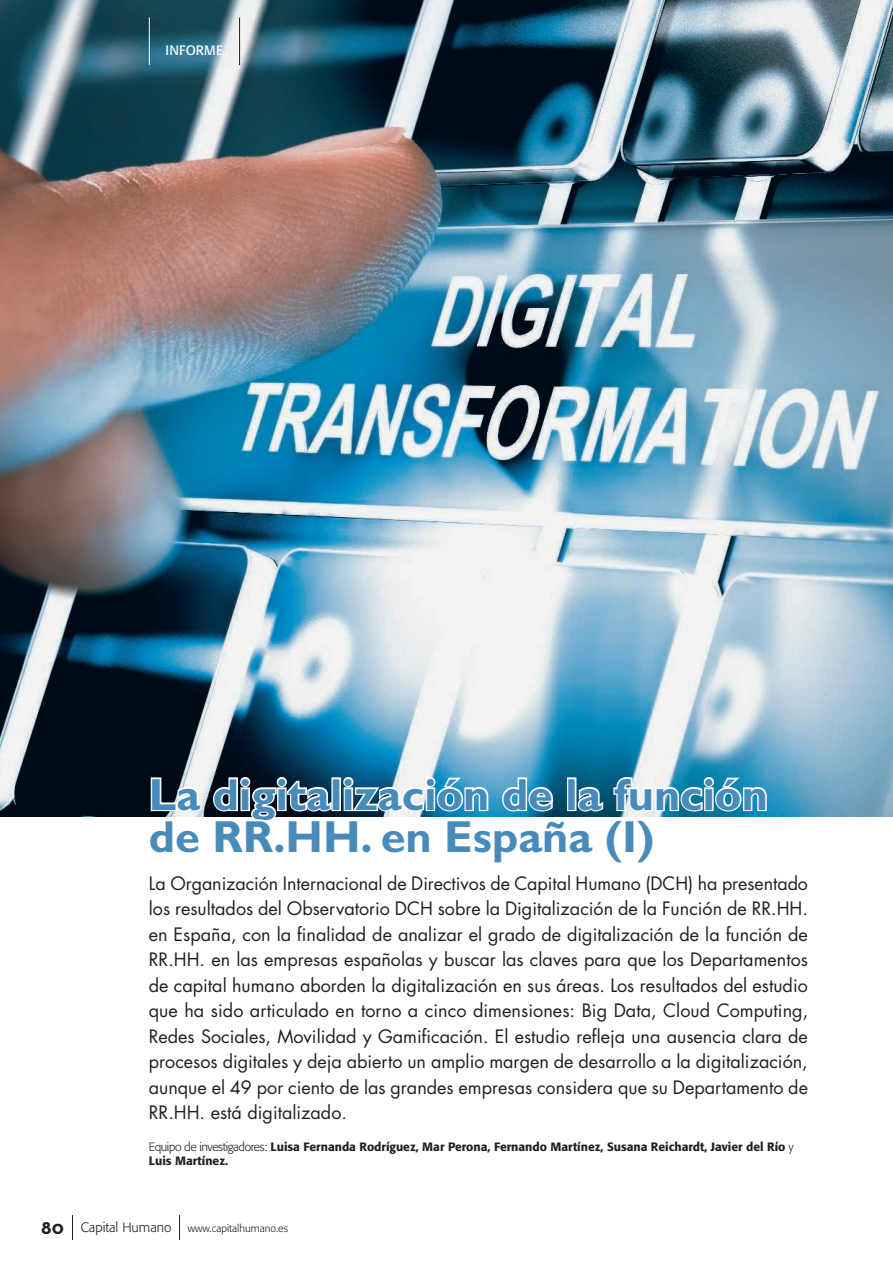
<style>
.page{position:relative;width:893px;height:1263px;background:#fff}
.page>*{position:absolute;margin:0;border:0;box-sizing:border-box;transform-origin:0 0}
.t1{font:700 45px/42px "Gill Sans Std";color:#488bbb}
.t2{font:18px/25.5px "Futura Std";color:#231f20;text-align:justify}
.t3{font:13.5px "Formata";letter-spacing:.02em;color:#fff}
.t4{font:500 12px/14.4px "Formata";color:#231f20}
.t5{font:300 10.5px "Formata";color:#231f20}
.s1{font-weight:300}
.s2{font-family:"Neutraface Text";font-weight:700;font-size:19.5px}
.s3{font-size:13.5px}
</style>
<div class="page">
<img style="left:0;top:0;width:893px;height:816px">
<hr style="left:149px;top:17px;width:1px;height:48px;background:#fff">
<hr style="left:239px;top:17px;width:1px;height:48px;background:#231f20">
<svg style="left:72px;top:1215px;width:1px;height:25px"></svg>
<svg style="left:179px;top:1215px;width:1px;height:25px"></svg>
<svg style="left:147px;top:776px;width:58px;height:41px"></svg>
<svg style="left:211px;top:775px;width:557px;height:42px"></svg>
<p class="t3" style="left:165px;top:42px;width:59px">INFORME</p>
<h1 class="t1" style="left:149px;top:773px;width:621px">La digitalización de la función de RR.HH. en España (I)</h1>
<p class="t2" style="left:149px;top:871px;width:661px">La Organización Internacional de Directivos de Capital Humano (DCH) ha presentado los resultados del Observatorio DCH sobre la Digitalización de la Función de RR.HH. en España, con la finalidad de analizar el grado de digitalización de la función de RR.HH. en las empresas españolas y buscar las claves para que los Departamentos de capital humano aborden la digitalización en sus áreas. Los resultados del estudio que ha sido articulado en torno a cinco dimensiones: Big Data, Cloud Computing, Redes Sociales, Movilidad y Gamificación. El estudio refleja una ausencia clara de procesos digitales y deja abierto un amplio margen de desarrollo a la digitalización, aunque el 49 por ciento de las grandes empresas considera que su Departamento de RR.HH. está digitalizado.</p>
<p class="t4" style="left:149px;top:1139px;width:646px"><span class="s1">Equipo de investigadores:</span> Luisa Fernanda Rodríguez, Mar Perona, Fernando Martínez, Susana Reichardt, Javier del Río <span class="s1">y<br></span>Luis Martínez.</p>
<p class="t5" style="left:41px;top:1222px;width:248px"><span class="s2">80</span> <span class="s3">Capital Humano</span> www.capitalhumano.es</p>
</div>
